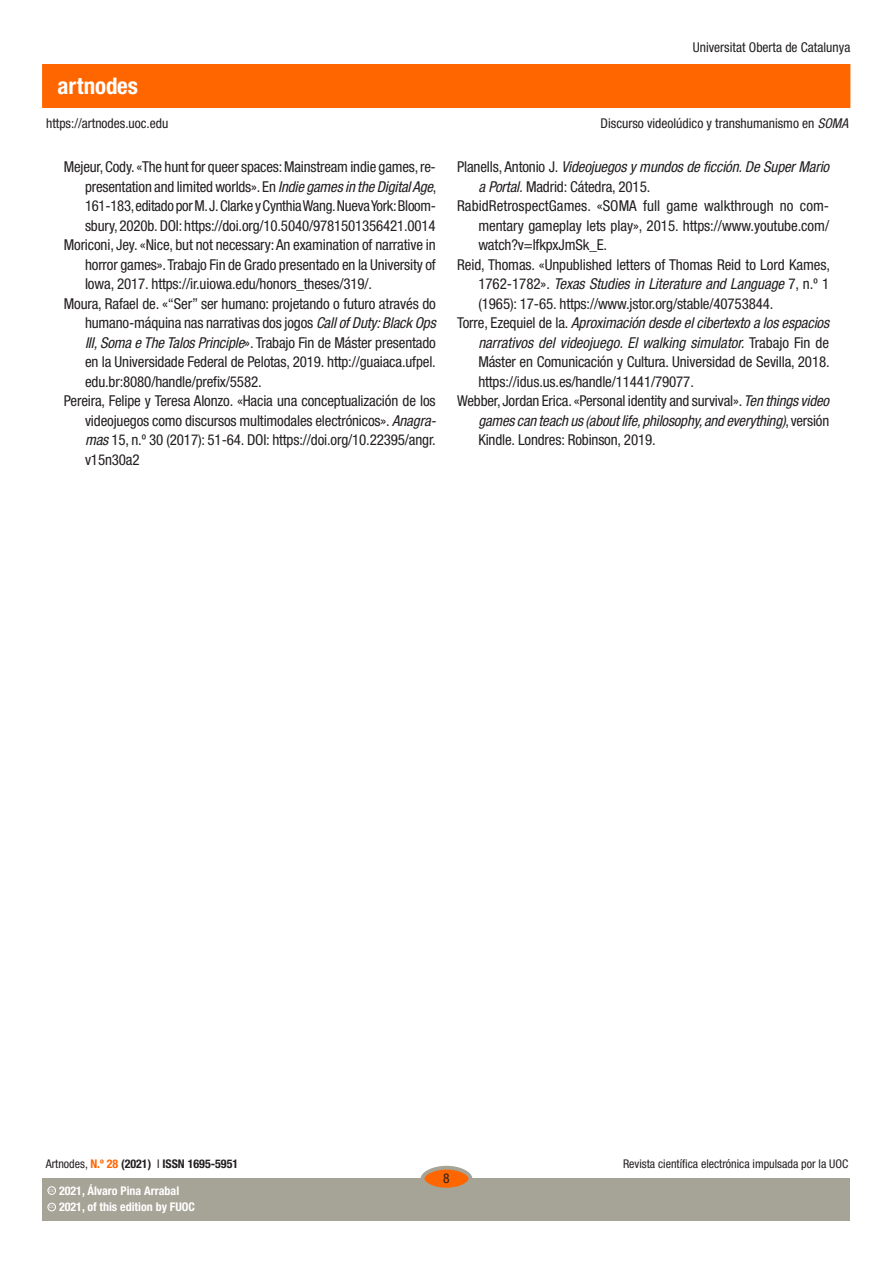
<style>
.page{position:relative;width:893px;height:1263px;background:#fff}
.page>*{position:absolute;margin:0;border:0;box-sizing:border-box;transform-origin:0 0}
.t1{font:700 condensed 22.95px "Helvetica Neue LT Std";color:#fff}
.biblio{font:condensed 15px/19.5px "Helvetica Neue LT Std";letter-spacing:-.01em;color:#231f20;text-align:justify}
.biblio-2{font:italic condensed 15px/19.5px "Helvetica Neue LT Std";letter-spacing:-.01em;color:#231f20}
.titolet{font:condensed 13.5px "Helvetica Neue LT Std";color:#231f20}
.t2{font:700 condensed 12px "Helvetica Neue LT Std";color:#fff}
.t3{font:condensed 12px "Helvetica Neue LT Std";color:#231f20}
.t4{font:700 condensed 12px "Helvetica Neue LT Std";color:#231f20}
.t5{font:600 3.9px "Adobe Caslon Pro";color:#fff}
.s1{font-style:italic}
.s2{font-style:normal}
.s3{font-weight:400}
.s4{color:#f60}
</style>
<div class="page">
<div style="left:43px;top:65px;width:807px;height:42px;background:#f60"></div>
<div style="left:43px;top:1178px;width:807px;height:42px;background:#a6a397"></div>
<div style="left:422px;top:1168px;width:48px;height:21px;background:#f60;border-radius:50%"></div>
<div style="left:421px;top:1166px;width:51px;height:25px;border:4px solid #a6a397;border-radius:50%"></div>
<div style="left:48px;top:1203px;width:8px;height:8px;border:1px solid #fff;border-radius:50%"></div>
<div style="left:48px;top:1186px;width:8px;height:8px;border:1px solid #fff;border-radius:50%"></div>
<p class="t1" style="left:58px;top:72px;width:82px">artnodes</p>
<p class="titolet" style="left:46px;top:115px;width:124px">https://artnodes.uoc.edu</p>
<p class="biblio" style="left:85px;top:157px;width:353px;text-indent:-21px">Mejeur, Cody. «The hunt for queer spaces: Mainstream indie games, re&shy;presentation and limited worlds». En <span class="s1">Indie games in the Digital Age</span>, 161-183, editado por M. J. Clarke y Cynthia Wang. Nueva York: Bloom&shy;sbury, 2020b. DOI: https://doi.org/10.5040/9781501356421.0014</p>
<p class="biblio" style="left:85px;top:235px;width:352px;text-indent:-21px">Moriconi, Jey. «Nice, but not necessary: An examination of narrative in horror games». Trabajo Fin de Grado presentado en la University of Iowa, 2017. https://ir.uiowa.edu/honors_theses/319/.</p>
<p class="biblio" style="left:85px;top:294px;width:352px;text-indent:-21px">Moura, Rafael de. «“Ser” ser humano: projetando o futuro através do humano-máquina nas narrativas dos jogos <span class="s1">Call of Duty: Black Ops III, Soma e The Talos Principle</span>». Trabajo Fin de Máster presentado en la Universidade Federal de Pelotas, 2019. http://guaiaca.ufpel. edu.br:8080/handle/prefix/5582.</p>
<p class="biblio" style="left:85px;top:391px;width:353px;text-indent:-21px">Pereira, Felipe y Teresa Alonzo. «Hacia una conceptualización de los videojuegos como discursos multimodales electrónicos». <span class="s1">Anagra&shy;mas</span> 15, n.º 30 (2017): 51-64. DOI: https://doi.org/10.22395/angr. v15n30a2</p>
<p class="titolet" style="left:693px;top:40px;width:159px">Universitat Oberta de Catalunya</p>
<p class="titolet" style="left:601px;top:115px;width:249px">Discurso videolúdico y transhumanismo en <span class="s1">SOMA</span></p>
<p class="biblio-2" style="left:478px;top:158px;width:352px;text-indent:-21px"><span class="s2">Planells, Antonio J.</span> Videojuegos y mundos de ficción. De Super Mario a Portal. <span class="s2">Madrid: Cátedra, 2015.</span></p>
<p class="biblio" style="left:478px;top:196px;width:352px;text-indent:-21px">RabidRetrospectGames. «SOMA full game walkthrough no com&shy;mentary gameplay lets play», 2015. https://www.youtube.com/ watch?v=IfkpxJmSk_E.</p>
<p class="biblio" style="left:478px;top:255px;width:353px;text-indent:-21px">Reid, Thomas. «Unpublished letters of Thomas Reid to Lord Kames, 1762-1782». <span class="s1">Texas Studies in Literature and Language</span> 7, n.º 1 (1965): 17-65. https://www.jstor.org/stable/40753844.</p>
<p class="biblio" style="left:478px;top:313px;width:353px;text-indent:-21px">Torre, Ezequiel de la. <span class="s1">Aproximación desde el cibertexto a los espacios narrativos del videojuego. El walking simulator.</span> Trabajo Fin de Máster en Comunicación y Cultura. Universidad de Sevilla, 2018. https://idus.us.es/handle/11441/79077.</p>
<p class="biblio" style="left:478px;top:391px;width:352px;text-indent:-21px">Webber, Jordan Erica. «Personal identity and survival». <span class="s1">Ten things video games can teach us (about life, philosophy, and everything)</span>, versión Kindle. Londres: Robinson, 2019.</p>
<p class="t4" style="left:46px;top:1157px;width:194px"><span class="s3">Artnodes,</span> <span class="s4">N.º 28</span> (2021) <span class="s3">I</span> ISSN 1695-5951</p>
<p class="t5" style="left:49px;top:1205px;width:7px">CC</p>
<p class="t2" style="left:59px;top:1200px;width:138px">2021, of this edition by FUOC</p>
<p class="t2" style="left:59px;top:1183px;width:122px">2021, Álvaro Pina Arrabal</p>
<p class="t5" style="left:49px;top:1188px;width:7px">CC</p>
<p class="titolet" style="left:443px;top:1171px;width:8px">8</p>
<p class="t3" style="left:623px;top:1157px;width:227px">Revista científica electrónica impulsada por la UOC</p>
</div>
